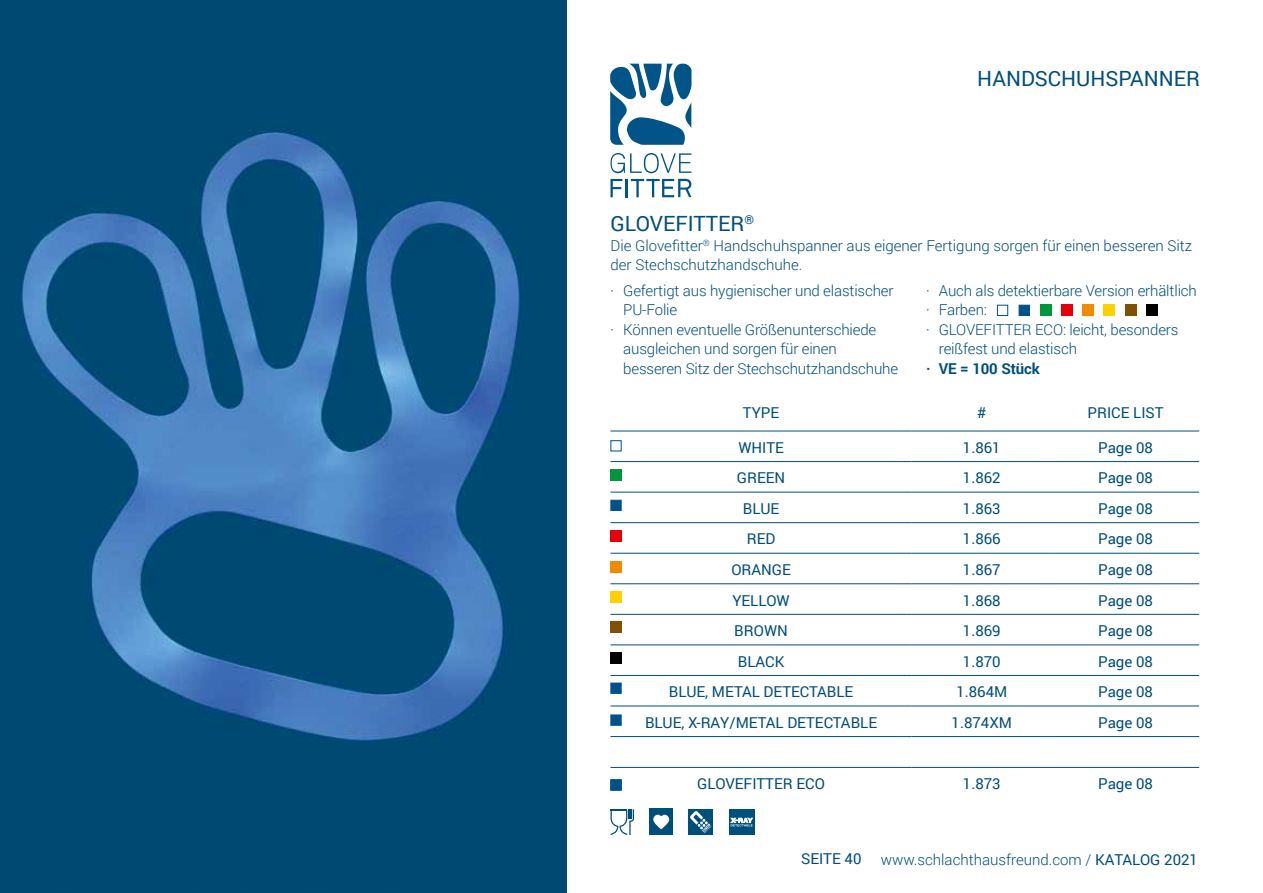
<style>
.page{position:relative;width:1263px;height:893px;background:#fff}
.page>*{position:absolute;margin:0;border:0;box-sizing:border-box;transform-origin:0 0}
.t1{font:21px "Roboto";color:#004e7a}
.t2{font:300 15px/19.5px "Roboto";letter-spacing:-.01em;color:#004e7a}
.t3{font:15px "Roboto";color:#004e7a}
.t4{font:700 15px "Roboto";letter-spacing:-.01em;color:#004e7a}
.s1{font-weight:400}
</style>
<div class="page">
<img style="left:0;top:0;width:567px;height:893px">
<div style="left:649px;top:809px;width:24px;height:26px;background:#004e7a"></div>
<svg style="left:653px;top:814px;width:17px;height:16px"></svg>
<svg style="left:610px;top:809px;width:24px;height:26px"></svg>
<div style="left:688px;top:809px;width:25px;height:26px;background:#004e7a"></div>
<svg style="left:690px;top:811px;width:21px;height:22px"></svg>
<div style="left:729px;top:809px;width:25px;height:26px;background:#004e7a"></div>
<svg style="left:730px;top:817px;width:23px;height:9px"></svg>
<svg style="left:610px;top:179px;width:81px;height:18px"></svg>
<svg style="left:610px;top:153px;width:81px;height:20px"></svg>
<svg style="left:610px;top:64px;width:81px;height:81px"></svg>
<div style="left:997px;top:305px;width:11px;height:11px;background:#fff;border:1px solid #005188"></div>
<div style="left:1019px;top:305px;width:11px;height:11px;background:#005188;border:1px solid #005188"></div>
<div style="left:1040px;top:305px;width:11px;height:11px;background:#00963e"></div>
<div style="left:1061px;top:305px;width:11px;height:11px;background:#e3000b"></div>
<div style="left:1083px;top:305px;width:11px;height:11px;background:#f08a00"></div>
<div style="left:1104px;top:305px;width:11px;height:11px;background:#ffcf00"></div>
<div style="left:1125px;top:305px;width:11px;height:11px;background:#7f5100"></div>
<div style="left:1146px;top:305px;width:11px;height:11px;background:#000"></div>
<hr style="left:610px;top:431px;width:302px;height:1px;background:#004e7a">
<hr style="left:912px;top:431px;width:140px;height:1px;background:#004e7a">
<hr style="left:1052px;top:431px;width:147px;height:1px;background:#004e7a">
<hr style="left:610px;top:461px;width:302px;height:1px;background:#004e7a">
<hr style="left:912px;top:461px;width:140px;height:1px;background:#004e7a">
<hr style="left:1052px;top:461px;width:147px;height:1px;background:#004e7a">
<hr style="left:610px;top:492px;width:302px;height:1px;background:#004e7a">
<hr style="left:912px;top:492px;width:140px;height:1px;background:#004e7a">
<hr style="left:1052px;top:492px;width:147px;height:1px;background:#004e7a">
<hr style="left:610px;top:522px;width:302px;height:1px;background:#004e7a">
<hr style="left:912px;top:522px;width:140px;height:1px;background:#004e7a">
<hr style="left:1052px;top:522px;width:147px;height:1px;background:#004e7a">
<hr style="left:610px;top:553px;width:302px;height:1px;background:#004e7a">
<hr style="left:912px;top:553px;width:140px;height:1px;background:#004e7a">
<hr style="left:1052px;top:553px;width:147px;height:1px;background:#004e7a">
<hr style="left:610px;top:583px;width:302px;height:1px;background:#004e7a">
<hr style="left:912px;top:583px;width:140px;height:1px;background:#004e7a">
<hr style="left:1052px;top:583px;width:147px;height:1px;background:#004e7a">
<hr style="left:610px;top:614px;width:302px;height:1px;background:#004e7a">
<hr style="left:912px;top:614px;width:140px;height:1px;background:#004e7a">
<hr style="left:1052px;top:614px;width:147px;height:1px;background:#004e7a">
<hr style="left:610px;top:644px;width:302px;height:1px;background:#004e7a">
<hr style="left:912px;top:644px;width:140px;height:1px;background:#004e7a">
<hr style="left:1052px;top:644px;width:147px;height:1px;background:#004e7a">
<hr style="left:610px;top:675px;width:302px;height:1px;background:#004e7a">
<hr style="left:912px;top:675px;width:140px;height:1px;background:#004e7a">
<hr style="left:1052px;top:675px;width:147px;height:1px;background:#004e7a">
<hr style="left:610px;top:706px;width:302px;height:1px;background:#004e7a">
<hr style="left:912px;top:706px;width:140px;height:1px;background:#004e7a">
<hr style="left:1052px;top:706px;width:147px;height:1px;background:#004e7a">
<hr style="left:610px;top:736px;width:302px;height:1px;background:#004e7a">
<hr style="left:912px;top:736px;width:140px;height:1px;background:#004e7a">
<hr style="left:1052px;top:736px;width:147px;height:1px;background:#004e7a">
<hr style="left:610px;top:767px;width:302px;height:1px;background:#004e7a">
<hr style="left:912px;top:767px;width:140px;height:1px;background:#004e7a">
<hr style="left:1052px;top:767px;width:147px;height:1px;background:#004e7a">
<div style="left:610px;top:440px;width:11px;height:11px;background:#fff;border:1px solid #005188"></div>
<div style="left:610px;top:469px;width:11px;height:11px;background:#00963e"></div>
<div style="left:610px;top:500px;width:11px;height:11px;background:#005188;border:1px solid #005188"></div>
<div style="left:610px;top:531px;width:11px;height:11px;background:#e3000b"></div>
<div style="left:610px;top:561px;width:11px;height:12px;background:#f08a00"></div>
<div style="left:610px;top:591px;width:11px;height:11px;background:#ffcf00"></div>
<div style="left:610px;top:621px;width:11px;height:11px;background:#7f5100"></div>
<div style="left:610px;top:653px;width:11px;height:11px;background:#000"></div>
<div style="left:610px;top:683px;width:11px;height:11px;background:#005188;border:1px solid #005188"></div>
<div style="left:610px;top:715px;width:11px;height:11px;background:#005188;border:1px solid #005188"></div>
<div style="left:610px;top:779px;width:11px;height:11px;background:#005188;border:1px solid #005188"></div>
<h1 class="t1" style="left:977px;top:64px;width:224px">HANDSCHUHSPANNER</h1>
<h1 class="t1" style="left:610px;top:209px;width:145px">GLOVEFITTER<sup>®</sup></h1>
<p class="t2" style="left:610px;top:235px;width:583px">Die Glovefitter<sup>®</sup> Handschuhspanner aus eigener Fertigung sorgen für einen besseren Sitz der Stechschutzhandschuhe.</p>
<p class="t2" style="left:610px;top:280px;width:285px">· Gefertigt aus hygienischer und elastischer</p>
<p class="t2" style="left:623px;top:299px;width:55px">PU-Folie</p>
<p class="t2" style="left:610px;top:319px;width:267px">· Können eventuelle Größenunterschiede</p>
<p class="t2" style="left:623px;top:338px;width:215px">ausgleichen und sorgen für einen</p>
<p class="t2" style="left:623px;top:358px;width:276px">besseren Sitz der Stechschutzhandschuhe</p>
<p class="t2" style="left:926px;top:280px;width:272px">· Auch als detektierbare Version erhältlich</p>
<p class="t2" style="left:926px;top:299px;width:63px">· Farben:</p>
<p class="t2" style="left:926px;top:319px;width:254px">· GLOVEFITTER ECO: leicht, besonders</p>
<p class="t2" style="left:939px;top:338px;width:140px">reißfest und elastisch</p>
<p class="t4" style="left:926px;top:358px;width:115px">· VE = 100 Stück</p>
<p class="t3" style="left:743px;top:402px;width:38px">TYPE</p>
<p class="t3" style="left:977px;top:402px;width:11px">#</p>
<p class="t3" style="left:1087px;top:402px;width:78px">PRICE LIST</p>
<p class="t3" style="left:738px;top:437px;width:47px">WHITE</p>
<p class="t3" style="left:963px;top:437px;width:39px">1.861</p>
<p class="t3" style="left:1098px;top:437px;width:56px">Page 08</p>
<p class="t3" style="left:737px;top:467px;width:50px">GREEN</p>
<p class="t3" style="left:963px;top:467px;width:39px">1.862</p>
<p class="t3" style="left:1098px;top:467px;width:56px">Page 08</p>
<p class="t3" style="left:743px;top:498px;width:38px">BLUE</p>
<p class="t3" style="left:963px;top:498px;width:39px">1.863</p>
<p class="t3" style="left:1098px;top:498px;width:56px">Page 08</p>
<p class="t3" style="left:747px;top:528px;width:30px">RED</p>
<p class="t3" style="left:963px;top:528px;width:39px">1.866</p>
<p class="t3" style="left:1098px;top:528px;width:56px">Page 08</p>
<p class="t3" style="left:731px;top:559px;width:61px">ORANGE</p>
<p class="t3" style="left:963px;top:559px;width:39px">1.867</p>
<p class="t3" style="left:1098px;top:559px;width:56px">Page 08</p>
<p class="t3" style="left:732px;top:590px;width:59px">YELLOW</p>
<p class="t3" style="left:963px;top:590px;width:39px">1.868</p>
<p class="t3" style="left:1098px;top:590px;width:56px">Page 08</p>
<p class="t3" style="left:734px;top:620px;width:55px">BROWN</p>
<p class="t3" style="left:963px;top:620px;width:39px">1.869</p>
<p class="t3" style="left:1098px;top:620px;width:56px">Page 08</p>
<p class="t3" style="left:738px;top:651px;width:48px">BLACK</p>
<p class="t3" style="left:963px;top:651px;width:39px">1.870</p>
<p class="t3" style="left:1098px;top:651px;width:56px">Page 08</p>
<p class="t3" style="left:669px;top:681px;width:186px">BLUE, METAL DETECTABLE</p>
<p class="t3" style="left:956px;top:681px;width:52px">1.864M</p>
<p class="t3" style="left:1098px;top:681px;width:56px">Page 08</p>
<p class="t3" style="left:645px;top:712px;width:234px">BLUE, X-RAY/METAL DETECTABLE</p>
<p class="t3" style="left:951px;top:712px;width:62px">1.874XM</p>
<p class="t3" style="left:1098px;top:712px;width:56px">Page 08</p>
<p class="t3" style="left:697px;top:773px;width:129px">GLOVEFITTER ECO</p>
<p class="t3" style="left:963px;top:773px;width:39px">1.873</p>
<p class="t3" style="left:1098px;top:773px;width:56px">Page 08</p>
<p class="t3" style="left:801px;top:848px;width:62px">SEITE 40</p>
<p class="t2" style="left:881px;top:849px;width:319px">www.schlachthausfreund.com / <span class="s1">KATALOG 2021</span></p>
</div>
